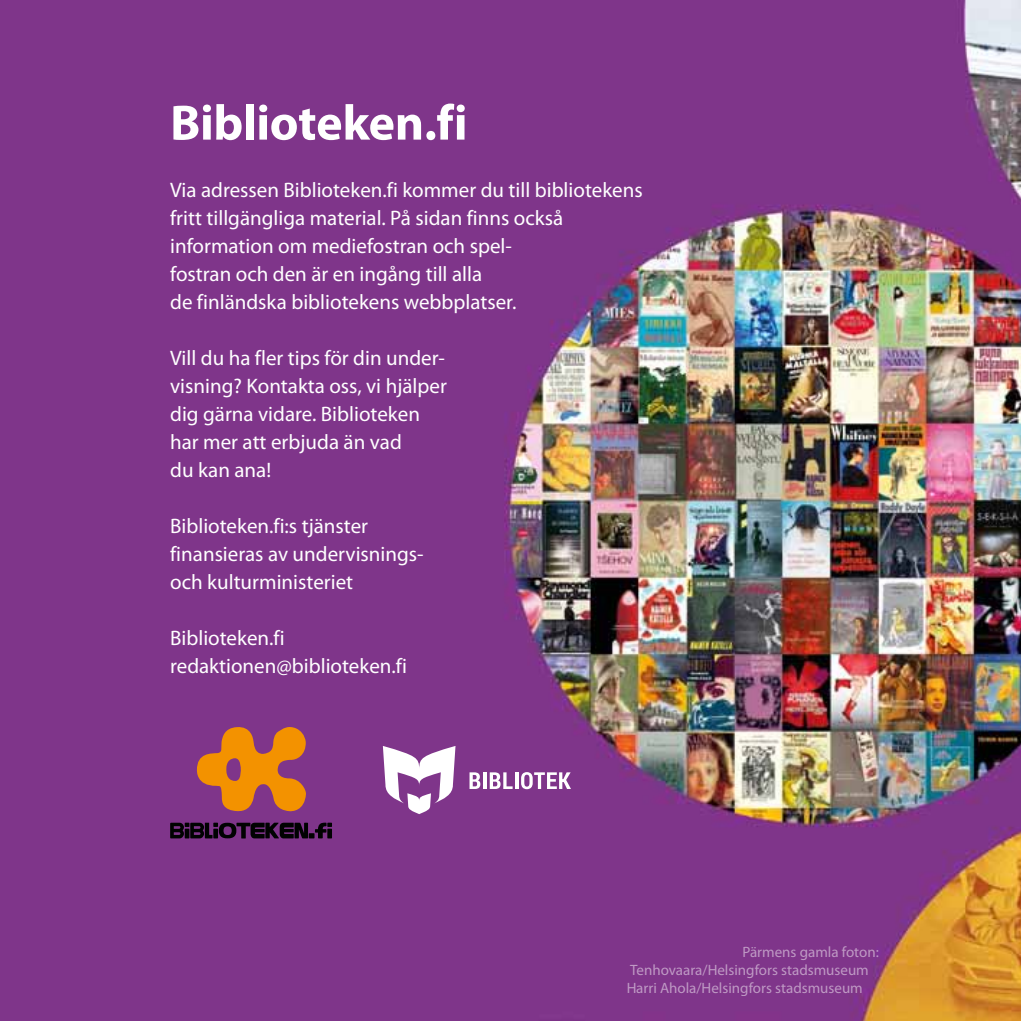
<style>
.page{position:relative;width:1021px;height:1021px;background:#fff}
.page>*{position:absolute;margin:0;border:0;box-sizing:border-box;transform-origin:0 0}
.t1{font:700 50px "Myriad Pro";letter-spacing:-.005em;color:#fff}
.t2{font:21px/28px "Myriad Pro";color:#fff}
.t3{font:15px/18px "Myriad Pro";color:#fff}
</style>
<div class="page">
<img style="left:0;top:0;width:1020px;height:1020px">
<svg style="left:196px;top:726px;width:110px;height:86px;background:#c36b38"></svg>
<svg style="left:170px;top:822px;width:162px;height:16px;background:#2d1332"></svg>
<svg style="left:383px;top:746px;width:72px;height:68px"></svg>
<svg style="left:469px;top:772px;width:11px;height:17px"></svg>
<hr style="left:483px;top:772px;width:3px;height:17px;background:#fff">
<svg style="left:489px;top:772px;width:23px;height:17px"></svg>
<hr style="left:515px;top:772px;width:3px;height:17px;background:#fff">
<svg style="left:521px;top:772px;width:50px;height:17px"></svg>
<h1 class="t1" style="left:170px;top:90px;width:299px">Biblioteken.fi</h1>
<p class="t2" style="left:170px;top:176px;width:474px">Via adressen Biblioteken.fi kommer du till bibliotekens fritt tillgängliga material. På sidan finns också information om mediefostran och spel-<br>fostran och den är en ingång till alla<br>de finländska bibliotekens webbplatser.</p>
<p class="t2" style="left:170px;top:344px;width:278px">Vill du ha fler tips för din under&shy;visning? Kontakta oss, vi hjälper dig gärna vidare. Biblioteken har mer att erbjuda än vad<br>du kan ana!</p>
<p class="t2" style="left:170px;top:512px;width:255px">Biblioteken.fi:s tjänster finansieras av undervisnings&shy;och kulturministeriet</p>
<p class="t2" style="left:170px;top:624px;width:238px">Biblioteken.fi redaktionen@biblioteken.fi</p>
<p class="t3" style="left:626px;top:942px;width:254px;text-indent:116px">Pärmens gamla foton:<br>Tenhovaara/Helsingfors stadsmuseum<br>Harri Ahola/Helsingfors stadsmuseum</p>
</div>
